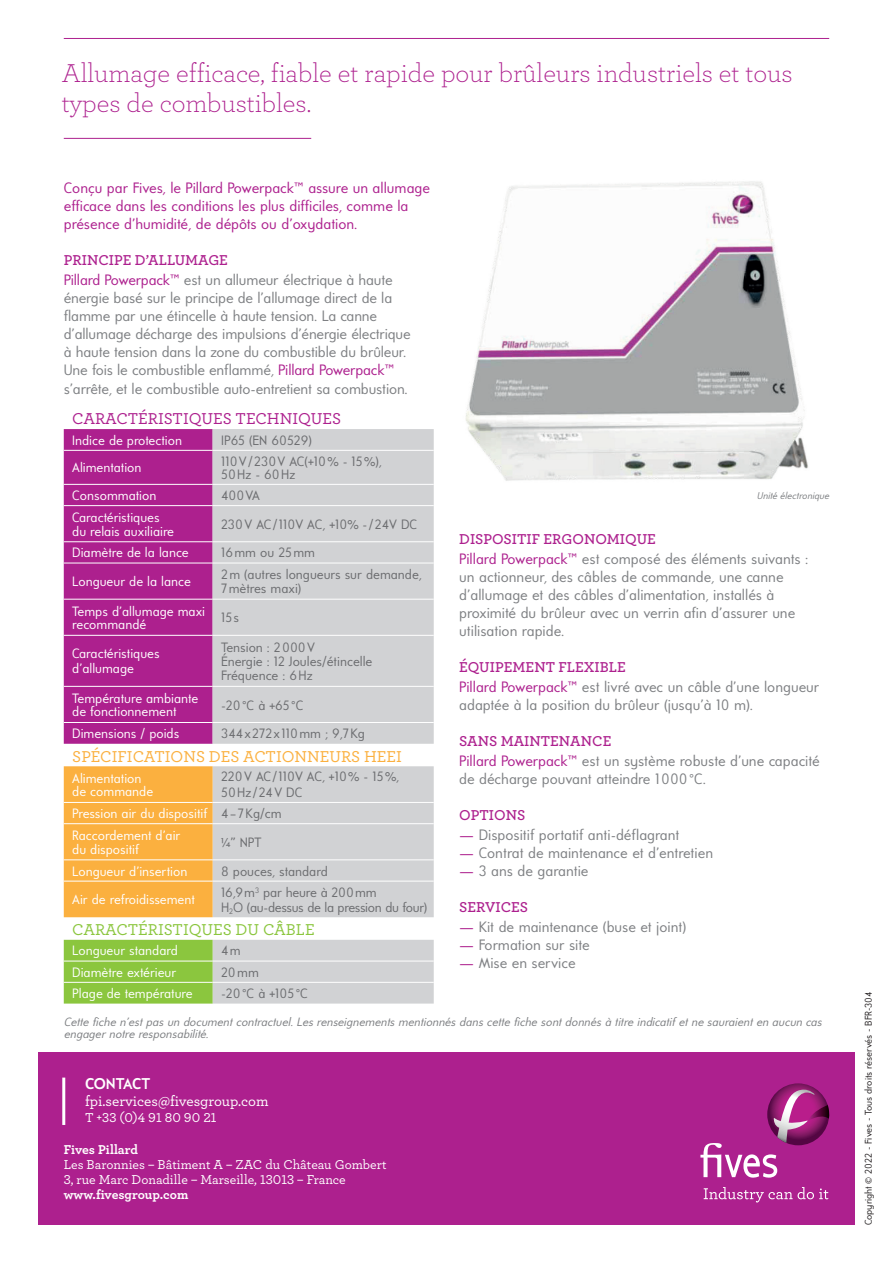
<style>
.page{position:relative;width:893px;height:1263px;background:#fff}
.page>*{position:absolute;margin:0;border:0;box-sizing:border-box;transform-origin:0 0}
.t1{font:300 27px/30px "Archer";color:#ad208e}
.t2{font:500 16.5px "Archer";color:#fbb03f}
.t3{font:500 16.5px "Archer";color:#ad208e}
.t4{font:500 16.5px "Archer";color:#8bc63e}
.t5{font:700 15.6px "Universalis ADF Std";letter-spacing:-.005em;color:#fff}
.t6{font:15px/18px "Universalis ADF Std";color:#7e8083}
.t7{font:15px/18px "Universalis ADF Std";color:#ad208e}
.t8{font:600 15px "Archer";color:#ad208e}
.t9{font:500 15px "Archer";color:#fff}
.t10{font:13.5px/13.5px "Universalis ADF Std";color:#fff}
.t11{font:13.5px/13.5px "Universalis ADF Std";color:#6c6d70}
.t12{font:500 13.5px/15px "Archer";color:#fff}
.t13{font:13.5px/14.2px "Universalis ADF Std";letter-spacing:-.02em;color:#6c6d70}
.t14{font:700 13.5px "Archer";color:#fff}
.t15{font:italic 12px/12px "Universalis ADF Std";color:#7e8083}
.t16{font:9.75px "Universalis ADF Std";color:#231f20}
.t17{font:italic 9.75px "Universalis ADF Std";color:#7e8083}
.s1{color:#ad208e}
.s2{color:#6c6d70}
</style>
<div class="page">
<div style="left:64px;top:429px;width:149px;height:315px;background:#ad208e"></div>
<svg style="left:213px;top:429px;width:221px;height:574px;fill:#d1d2d4"></svg>
<div style="left:64px;top:766px;width:149px;height:151px;background:#fbb03f"></div>
<div style="left:64px;top:940px;width:149px;height:63px;background:#8bc63e"></div>
<hr style="left:64px;top:802px;width:149px;height:1px;background:#fff">
<hr style="left:213px;top:802px;width:221px;height:1px;background:#fff">
<hr style="left:64px;top:823px;width:149px;height:1px;background:#fff">
<hr style="left:213px;top:823px;width:221px;height:1px;background:#fff">
<hr style="left:64px;top:859px;width:149px;height:1px;background:#fff">
<hr style="left:213px;top:859px;width:221px;height:1px;background:#fff">
<hr style="left:64px;top:881px;width:149px;height:1px;background:#fff">
<hr style="left:213px;top:881px;width:221px;height:1px;background:#fff">
<hr style="left:64px;top:450px;width:149px;height:1px;background:#fff">
<hr style="left:213px;top:450px;width:221px;height:1px;background:#fff">
<hr style="left:64px;top:484px;width:149px;height:1px;background:#fff">
<hr style="left:213px;top:484px;width:221px;height:1px;background:#fff">
<hr style="left:64px;top:505px;width:149px;height:1px;background:#fff">
<hr style="left:213px;top:505px;width:221px;height:1px;background:#fff">
<hr style="left:64px;top:541px;width:149px;height:1px;background:#fff">
<hr style="left:213px;top:541px;width:221px;height:1px;background:#fff">
<hr style="left:64px;top:563px;width:149px;height:1px;background:#fff">
<hr style="left:213px;top:563px;width:221px;height:1px;background:#fff">
<hr style="left:64px;top:599px;width:149px;height:1px;background:#fff">
<hr style="left:213px;top:599px;width:221px;height:1px;background:#fff">
<hr style="left:64px;top:635px;width:149px;height:1px;background:#fff">
<hr style="left:213px;top:635px;width:221px;height:1px;background:#fff">
<hr style="left:64px;top:686px;width:149px;height:1px;background:#fff">
<hr style="left:213px;top:686px;width:221px;height:1px;background:#fff">
<hr style="left:64px;top:722px;width:149px;height:1px;background:#fff">
<hr style="left:213px;top:722px;width:221px;height:1px;background:#fff">
<hr style="left:64px;top:961px;width:149px;height:1px;background:#fff">
<hr style="left:213px;top:961px;width:221px;height:1px;background:#fff">
<hr style="left:64px;top:982px;width:149px;height:1px;background:#fff">
<hr style="left:213px;top:982px;width:221px;height:1px;background:#fff">
<div style="left:38px;top:1052px;width:817px;height:173px;background:#ad208e"></div>
<svg style="left:767px;top:1083px;width:62px;height:62px"></svg>
<svg style="left:700px;top:1089px;width:130px;height:89px"></svg>
<svg style="left:704px;top:1187px;width:124px;height:15px"></svg>
<hr style="left:62px;top:1077px;width:3px;height:48px;background:#fff">
<hr style="left:64px;top:38px;width:765px;height:1px;background:#ad208e">
<hr style="left:64px;top:138px;width:247px;height:1px;background:#ad208e">
<img style="left:465px;top:181px;width:343px;height:300px">
<h1 class="t1" style="left:62px;top:57px;width:732px">Allumage efficace, fiable et rapide pour brûleurs industriels et tous types de combustibles.</h1>
<p class="t7" style="left:64px;top:179px;width:368px">Conçu par Fives, le Pillard Powerpack™ assure un allumage efficace dans les conditions les plus difficiles, comme la présence d’humidité, de dépôts ou d’oxydation.</p>
<p class="t8" style="left:64px;top:249px;width:166px">PRINCIPE D’ALLUMAGE</p>
<p class="t6" style="left:64px;top:271px;width:348px"><span class="s1">Pillard Powerpack™</span> est un allumeur électrique à haute énergie basé sur le principe de l’allumage direct de la flamme par une étincelle à haute tension. La canne d’allumage décharge des impulsions d’énergie électrique à haute tension dans la zone du combustible du brûleur.<br>Une fois le combustible enflammé, <span class="s1">Pillard Powerpack™ </span>s’arrête, et le combustible auto-entretient sa combustion.</p>
<p class="t3" style="left:72px;top:407px;width:270px">CARACTÉRISTIQUES TECHNIQUES</p>
<p class="t10" style="left:72px;top:433px;width:111px">Indice de protection</p>
<p class="t11" style="left:221px;top:433px;width:92px">IP65 (EN 60529)</p>
<p class="t10" style="left:72px;top:461px;width:71px">Alimentation</p>
<p class="t11" style="left:221px;top:454px;width:162px">110 V / 230 V AC(+10 % - 15 %),<br>50 Hz - 60 Hz</p>
<p class="t10" style="left:72px;top:488px;width:86px">Consommation</p>
<p class="t11" style="left:221px;top:488px;width:40px">400 VA</p>
<p class="t10" style="left:72px;top:510px;width:103px">Caractéristiques du relais auxiliaire</p>
<p class="t11" style="left:221px;top:517px;width:198px">230 V AC / 110V AC, +10% - / 24V DC</p>
<p class="t10" style="left:72px;top:546px;width:118px">Diamètre de la lance</p>
<p class="t11" style="left:221px;top:546px;width:95px">16 mm ou 25 mm</p>
<p class="t10" style="left:72px;top:574px;width:120px">Longueur de la lance</p>
<p class="t11" style="left:221px;top:568px;width:202px">2 m (autres longueurs sur demande,<br>7 mètres maxi)</p>
<p class="t10" style="left:72px;top:604px;width:134px">Temps d’allumage maxi recommandé</p>
<p class="t11" style="left:221px;top:611px;width:20px">15 s</p>
<p class="t10" style="left:72px;top:646px;width:89px;line-height:15px">Caractéristiques d’allumage</p>
<p class="t11" style="left:221px;top:639px;width:153px;line-height:14.2px">Tension : 2 000 V<br>Énergie : 12 Joules/étincelle<br>Fréquence : 6 Hz</p>
<p class="t10" style="left:72px;top:691px;width:128px">Température ambiante de fonctionnement</p>
<p class="t11" style="left:221px;top:698px;width:84px">-20 °C à +65 °C</p>
<p class="t10" style="left:72px;top:727px;width:108px">Dimensions / poids</p>
<p class="t11" style="left:221px;top:727px;width:145px">344 x 272 x 110 mm ; 9,7 Kg</p>
<p class="t2" style="left:72px;top:744px;width:331px">SPÉCIFICATIONS DES ACTIONNEURS HEEI</p>
<p class="t10" style="left:72px;top:771px;width:82px">Alimentation de commande</p>
<p class="t11" style="left:221px;top:768px;width:180px;line-height:15.8px">220 V AC / 110V AC, +10 % - 15 %,<br>50 Hz / 24 V DC</p>
<p class="t10" style="left:72px;top:802px;width:211px;line-height:21.9px">Pression air du dispositif <span class="s2">4 – 7 Kg/cm<br></span>Raccordement d’air</p>
<p class="t10" style="left:72px;top:842px;width:68px">du dispositif</p>
<p class="t17" style="left:757px;top:489px;width:74px">Unité électronique</p>
<p class="t8" style="left:459px;top:527px;width:198px">DISPOSITIF ERGONOMIQUE</p>
<p class="t6" style="left:459px;top:549px;width:351px"><span class="s1">Pillard Powerpack™</span> est composé des éléments suivants : un actionneur, des câbles de commande, une canne d’allumage et des câbles d’alimentation, installés à proximité du brûleur avec un verrin afin d’assurer une utilisation rapide.</p>
<p class="t8" style="left:459px;top:655px;width:168px">ÉQUIPEMENT FLEXIBLE</p>
<p class="t6" style="left:459px;top:677px;width:362px"><span class="s1">Pillard Powerpack™</span> est livré avec un câble d’une longueur adaptée à la position du brûleur (jusqu’à 10 m).</p>
<p class="t8" style="left:459px;top:730px;width:154px">SANS MAINTENANCE</p>
<p class="t6" style="left:459px;top:751px;width:362px"><span class="s1">Pillard Powerpack™</span> est un système robuste d’une capacité de décharge pouvant atteindre 1 000 °C.</p>
<p class="t8" style="left:459px;top:804px;width:68px">OPTIONS</p>
<p class="t6" style="left:459px;top:825px;width:222px"><span class="s1">—</span> Dispositif portatif anti-déflagrant</p>
<p class="t6" style="left:459px;top:843px;width:255px"><span class="s1">—</span> Contrat de maintenance et d’entretien</p>
<p class="t6" style="left:459px;top:861px;width:131px"><span class="s1">—</span> 3 ans de garantie</p>
<p class="t8" style="left:459px;top:896px;width:70px">SERVICES</p>
<p class="t6" style="left:459px;top:918px;width:228px"><span class="s1">—</span> Kit de maintenance (buse et joint)</p>
<p class="t6" style="left:459px;top:936px;width:132px"><span class="s1">—</span> Formation sur site</p>
<p class="t6" style="left:459px;top:954px;width:118px"><span class="s1">—</span> Mise en service</p>
<p class="t11" style="left:221px;top:835px;width:42px">¼” NPT</p>
<p class="t10" style="left:72px;top:864px;width:117px">Longueur d’insertion</p>
<p class="t11" style="left:221px;top:864px;width:108px">8 pouces, standard</p>
<p class="t10" style="left:72px;top:893px;width:124px">Air de refroidissement</p>
<p class="t13" style="left:221px;top:885px;width:208px">16,9 m<sup>3</sup> par heure à 200 mm<br>H<sub>2</sub>O (au-dessus de la pression du four)</p>
<p class="t4" style="left:72px;top:918px;width:244px">CARACTÉRISTIQUES DU CÂBLE</p>
<p class="t10" style="left:72px;top:943px;width:107px">Longueur standard</p>
<p class="t11" style="left:221px;top:943px;width:21px">4 m</p>
<p class="t10" style="left:72px;top:965px;width:106px">Diamètre extérieur</p>
<p class="t11" style="left:221px;top:965px;width:39px">20 mm</p>
<p class="t10" style="left:72px;top:986px;width:122px">Plage de température</p>
<p class="t11" style="left:221px;top:986px;width:88px">-20 °C à +105 °C</p>
<p class="t16" style="left:862px;top:1225px;width:235px;rotate:-90deg">Copyright © 2022 - Fives - Tous droits réservés - BFR-304</p>
<p class="t15" style="left:64px;top:1015px;width:759px">Cette fiche n’est pas un document contractuel. Les renseignements mentionnés dans cette fiche sont donnés à titre indicatif et ne sauraient en aucun cas engager notre responsabilité.</p>
<p class="t5" style="left:85px;top:1074px;width:67px">CONTACT</p>
<p class="t9" style="left:85px;top:1090px;width:185px">fpi.services@fivesgroup.com</p>
<p class="t12" style="left:85px;top:1109px;width:133px">T +33 (0)4 91 80 90 21</p>
<p class="t14" style="left:64px;top:1139px;width:76px">Fives Pillard</p>
<p class="t12" style="left:64px;top:1156px;width:324px">Les Baronnies – Bâtiment A – ZAC du Château Gombert<br>3, rue Marc Donadille – Marseille, 13013 – France</p>
<p class="t14" style="left:64px;top:1184px;width:126px">www.fivesgroup.com</p>
</div>
